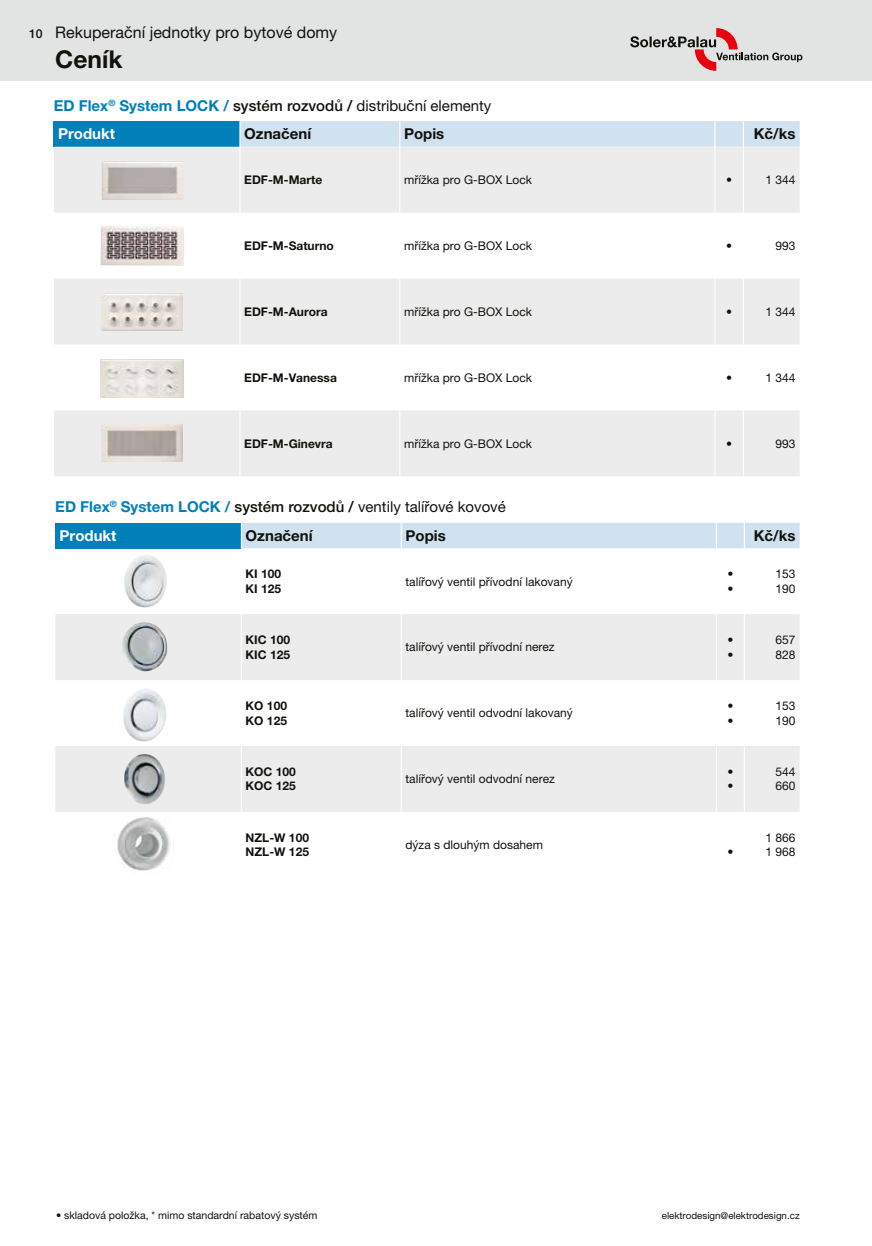
<style>
.page{position:relative;width:872px;height:1246px;background:#fff}
.page>*{position:absolute;margin:0;border:0;box-sizing:border-box;transform-origin:0 0}
.t1{font:700 24.45px "Helvetica Neue LT Pro";color:#12120d}
.t2{font:16.05px "Helvetica Neue LT Pro";color:#12120d}
.t3{font:15px "Helvetica Neue LT Pro";color:#12120d}
.t4{font:700 15px "Helvetica Neue LT Pro";color:#12120d}
.t5{font:700 15px "Helvetica Neue LT Pro";color:#fff}
.t6{font:500 12.3px "Helvetica Neue LT Pro";color:#12120d}
.t7{font:12px/14.4px "Helvetica Neue LT Pro";color:#12120d}
.t8{font:700 12px/14.4px "Helvetica Neue LT Pro";color:#12120d}
.t9{font:10.5px "Helvetica Neue LT Pro";color:#12120d}
.t10{font:9.75px "Helvetica Neue LT Pro";color:#12120d}
.s1{font-weight:700;color:#007fb9}
.s2{font-weight:500}
</style>
<div class="page">
<div style="left:0;top:0;width:872px;height:80px;background:#e2e3e3"></div>
<svg style="left:630px;top:28px;width:172px;height:43px"></svg>
<div style="left:54px;top:121px;width:186px;height:26px;background:#007fb9"></div>
<svg style="left:54px;top:147px;width:745px;height:329px;fill:#ececec"></svg>
<svg style="left:239px;top:121px;width:560px;height:26px;background:#d1e1f0"></svg>
<hr style="left:239px;top:147px;width:1px;height:66px;background:#fff">
<hr style="left:399px;top:147px;width:1px;height:66px;background:#fff">
<hr style="left:714px;top:147px;width:1px;height:66px;background:#fff">
<hr style="left:743px;top:147px;width:1px;height:66px;background:#fff">
<hr style="left:239px;top:213px;width:1px;height:66px;background:#fff">
<hr style="left:399px;top:213px;width:1px;height:66px;background:#fff">
<hr style="left:714px;top:213px;width:1px;height:66px;background:#fff">
<hr style="left:743px;top:213px;width:1px;height:66px;background:#fff">
<hr style="left:239px;top:279px;width:1px;height:65px;background:#fff">
<hr style="left:399px;top:279px;width:1px;height:65px;background:#fff">
<hr style="left:714px;top:279px;width:1px;height:65px;background:#fff">
<hr style="left:743px;top:279px;width:1px;height:65px;background:#fff">
<hr style="left:239px;top:344px;width:1px;height:66px;background:#fff">
<hr style="left:399px;top:344px;width:1px;height:66px;background:#fff">
<hr style="left:714px;top:344px;width:1px;height:66px;background:#fff">
<hr style="left:743px;top:344px;width:1px;height:66px;background:#fff">
<hr style="left:239px;top:410px;width:1px;height:66px;background:#fff">
<hr style="left:399px;top:410px;width:1px;height:66px;background:#fff">
<hr style="left:714px;top:410px;width:1px;height:66px;background:#fff">
<hr style="left:743px;top:410px;width:1px;height:66px;background:#fff">
<img style="left:101px;top:161px;width:82px;height:39px">
<img style="left:101px;top:226px;width:83px;height:39px">
<img style="left:101px;top:292px;width:82px;height:39px">
<img style="left:101px;top:359px;width:83px;height:39px">
<img style="left:102px;top:423px;width:80px;height:38px">
<div style="left:55px;top:523px;width:186px;height:25px;background:#007fb9"></div>
<svg style="left:55px;top:614px;width:744px;height:198px;fill:#ececec"></svg>
<div style="left:242px;top:523px;width:557px;height:25px;background:#d0e1f0"></div>
<hr style="left:241px;top:614px;width:1px;height:66px;background:#fff">
<hr style="left:401px;top:614px;width:1px;height:66px;background:#fff">
<hr style="left:716px;top:614px;width:1px;height:66px;background:#fff">
<hr style="left:744px;top:614px;width:1px;height:66px;background:#fff">
<hr style="left:241px;top:680px;width:1px;height:66px;background:#fff">
<hr style="left:401px;top:680px;width:1px;height:66px;background:#fff">
<hr style="left:716px;top:680px;width:1px;height:66px;background:#fff">
<hr style="left:744px;top:680px;width:1px;height:66px;background:#fff">
<hr style="left:241px;top:746px;width:1px;height:66px;background:#fff">
<hr style="left:401px;top:746px;width:1px;height:66px;background:#fff">
<hr style="left:716px;top:746px;width:1px;height:66px;background:#fff">
<hr style="left:744px;top:746px;width:1px;height:66px;background:#fff">
<img style="left:122px;top:621px;width:45px;height:50px">
<img style="left:124px;top:555px;width:43px;height:52px">
<img style="left:124px;top:754px;width:41px;height:51px">
<img style="left:123px;top:688px;width:44px;height:53px">
<img style="left:114px;top:817px;width:56px;height:54px">
<p class="t6" style="left:29px;top:27px;width:15px">10</p>
<h2 class="t2" style="left:55px;top:23px;width:283px">Rekuperační jednotky pro bytové domy</h2>
<h1 class="t1" style="left:55px;top:44px;width:69px">Ceník</h1>
<p class="t3" style="left:54px;top:96px;width:439px"><span class="s1">ED Flex</span><sup>®</sup> <span class="s1">System LOCK /</span> <span class="s2">systém rozvodů /</span> distribuční elementy</p>
<p class="t5" style="left:58px;top:125px;width:58px">Produkt</p>
<p class="t4" style="left:244px;top:125px;width:68px">Označení</p>
<p class="t4" style="left:404px;top:125px;width:42px">Popis</p>
<p class="t4" style="left:753px;top:125px;width:43px">Kč/ks</p>
<p class="t8" style="left:244px;top:172px;width:79px">EDF-M-Marte</p>
<p class="t7" style="left:404px;top:172px;width:130px">mřížka pro G-BOX Lock</p>
<p class="t7" style="left:726px;top:172px;width:7px">•</p>
<p class="t7" style="left:765px;top:172px;width:32px">1 344</p>
<p class="t8" style="left:244px;top:238px;width:91px">EDF-M-Saturno</p>
<p class="t7" style="left:404px;top:238px;width:130px">mřížka pro G-BOX Lock</p>
<p class="t7" style="left:726px;top:238px;width:7px">•</p>
<p class="t7" style="left:775px;top:238px;width:22px">993</p>
<p class="t8" style="left:244px;top:304px;width:85px">EDF-M-Aurora</p>
<p class="t7" style="left:404px;top:304px;width:130px">mřížka pro G-BOX Lock</p>
<p class="t7" style="left:726px;top:304px;width:7px">•</p>
<p class="t7" style="left:765px;top:304px;width:32px">1 344</p>
<p class="t8" style="left:244px;top:370px;width:94px">EDF-M-Vanessa</p>
<p class="t7" style="left:404px;top:370px;width:130px">mřížka pro G-BOX Lock</p>
<p class="t7" style="left:726px;top:370px;width:7px">•</p>
<p class="t7" style="left:765px;top:370px;width:32px">1 344</p>
<p class="t8" style="left:244px;top:436px;width:90px">EDF-M-Ginevra</p>
<p class="t7" style="left:404px;top:436px;width:130px">mřížka pro G-BOX Lock</p>
<p class="t7" style="left:726px;top:436px;width:7px">•</p>
<p class="t7" style="left:775px;top:436px;width:22px">993</p>
<p class="t3" style="left:55px;top:498px;width:452px"><span class="s1">ED Flex</span><sup>®</sup> <span class="s1">System LOCK /</span> <span class="s2">systém rozvodů /</span> ventily talířové kovové</p>
<p class="t5" style="left:60px;top:526px;width:58px">Produkt</p>
<p class="t4" style="left:246px;top:526px;width:68px">Označení</p>
<p class="t4" style="left:405px;top:526px;width:42px">Popis</p>
<p class="t4" style="left:753px;top:526px;width:43px">Kč/ks</p>
<p class="t8" style="left:246px;top:567px;width:37px">KI 100<br>KI 125</p>
<p class="t7" style="left:405px;top:574px;width:169px">talířový ventil přívodní lakovaný</p>
<p class="t7" style="left:727px;top:567px;width:7px">• •</p>
<p class="t7" style="left:775px;top:567px;width:22px">153<br>190</p>
<p class="t8" style="left:246px;top:632px;width:46px">KIC 100<br>KIC 125</p>
<p class="t7" style="left:405px;top:640px;width:151px">talířový ventil přívodní nerez</p>
<p class="t7" style="left:727px;top:633px;width:7px">• •</p>
<p class="t7" style="left:775px;top:633px;width:22px">657<br>828</p>
<p class="t8" style="left:246px;top:698px;width:43px">KO 100<br>KO 125</p>
<p class="t7" style="left:405px;top:706px;width:169px">talířový ventil odvodní lakovaný</p>
<p class="t7" style="left:727px;top:698px;width:7px">• •</p>
<p class="t7" style="left:775px;top:698px;width:22px">153<br>190</p>
<p class="t8" style="left:246px;top:764px;width:52px">KOC 100<br>KOC 125</p>
<p class="t7" style="left:405px;top:772px;width:151px">talířový ventil odvodní nerez</p>
<p class="t7" style="left:727px;top:764px;width:7px">• •</p>
<p class="t7" style="left:775px;top:764px;width:22px">544<br>660</p>
<p class="t8" style="left:246px;top:830px;width:65px">NZL-W 100<br>NZL-W 125</p>
<p class="t7" style="left:405px;top:837px;width:139px">dýza s dlouhým dosahem</p>
<p class="t7" style="left:727px;top:845px;width:7px">•</p>
<p class="t7" style="left:765px;top:830px;width:32px">1 866<br>1 968</p>
<p class="t9" style="left:56px;top:1209px;width:263px">• skladová položka, * mimo standardní rabatový systém</p>
<p class="t10" style="left:662px;top:1209px;width:139px">elektrodesign@elektrodesign.cz</p>
</div>
